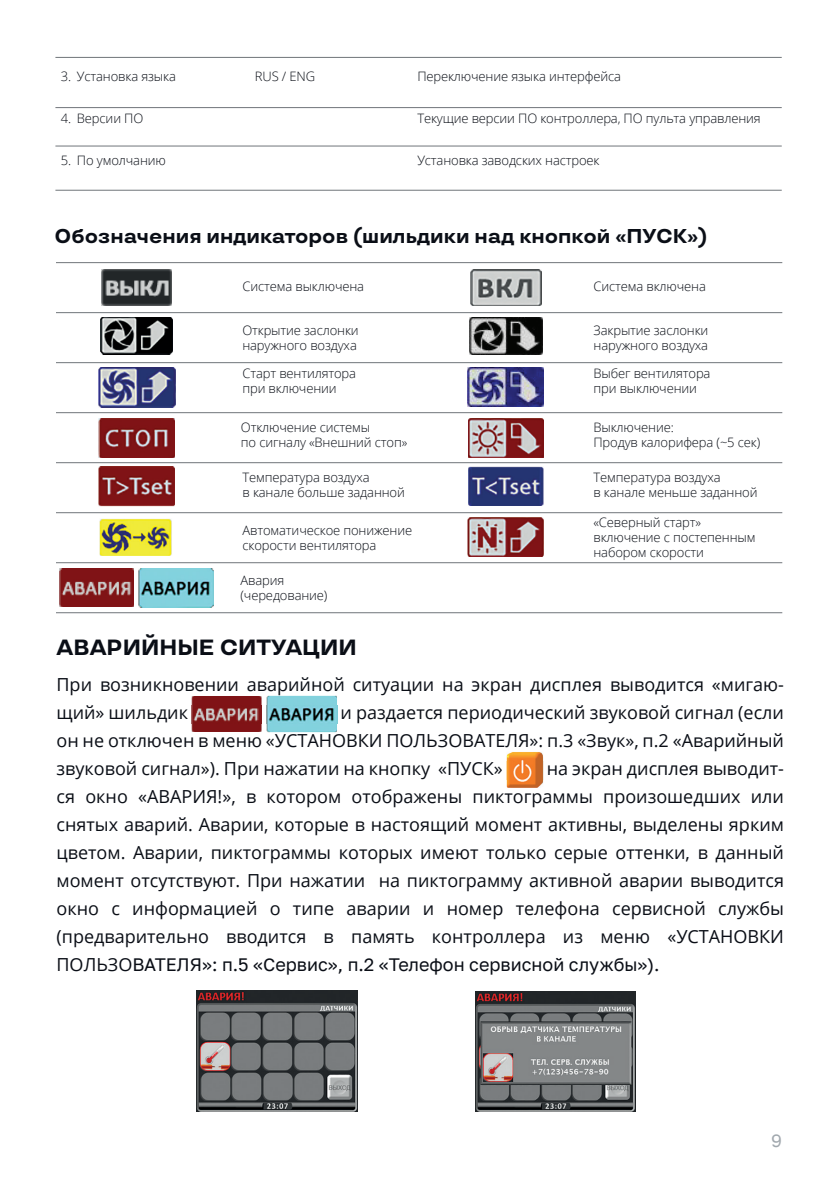
<style>
.page{position:relative;width:840px;height:1191px;background:#fff}
.page>*{position:absolute;margin:0;border:0;box-sizing:border-box;transform-origin:0 0}
.t1{font:700 22px "TT Travels";color:#0a0e16}
.t2{font:700 20px "TT Travels";color:#0a0e16}
.t3{font:18px/28px "Open Sans";color:#0a0e16;text-align:justify}
.t4{font:18px "Golos Text";color:#0a0e16}
.t5{font:18px "Golos Text";color:#a1a8ae}
.t6{font:300 13px/15px "Open Sans";letter-spacing:-.01em;color:#0a0e16}
.s1{font-family:"Open Sans"}
</style>
<div class="page">
<img style="left:196px;top:990px;width:161px;height:121px">
<img style="left:475px;top:991px;width:160px;height:120px">
<hr style="left:55px;top:57px;width:726px;height:1px;background:#70757a">
<hr style="left:55px;top:107px;width:726px;height:1px;background:#70757a">
<hr style="left:55px;top:146px;width:726px;height:1px;background:#70757a">
<hr style="left:55px;top:190px;width:726px;height:1px;background:#70757a">
<img style="left:191px;top:696px;width:70px;height:36px">
<img style="left:191px;top:705px;width:70px;height:18px">
<img style="left:266px;top:696px;width:71px;height:36px">
<img style="left:266px;top:705px;width:71px;height:18px">
<img style="left:506px;top:752px;width:37px;height:36px">
<img style="left:506px;top:761px;width:37px;height:18px">
<hr style="left:56px;top:262px;width:725px;height:1px;background:#70757a">
<hr style="left:56px;top:312px;width:725px;height:1px;background:#70757a">
<hr style="left:56px;top:362px;width:725px;height:1px;background:#70757a">
<hr style="left:56px;top:412px;width:725px;height:1px;background:#70757a">
<hr style="left:56px;top:462px;width:725px;height:1px;background:#70757a">
<hr style="left:56px;top:512px;width:725px;height:1px;background:#70757a">
<hr style="left:56px;top:562px;width:725px;height:1px;background:#70757a">
<hr style="left:56px;top:612px;width:725px;height:1px;background:#70757a">
<img style="left:468px;top:418px;width:75px;height:40px">
<img style="left:101px;top:317px;width:71px;height:37px">
<img style="left:101px;top:269px;width:71px;height:37px">
<img style="left:470px;top:269px;width:71px;height:37px">
<img style="left:98px;top:367px;width:77px;height:40px">
<img style="left:98px;top:466px;width:77px;height:40px">
<img style="left:468px;top:467px;width:75px;height:39px">
<img style="left:99px;top:519px;width:73px;height:37px">
<img style="left:467px;top:517px;width:76px;height:40px">
<img style="left:98px;top:418px;width:77px;height:40px">
<img style="left:60px;top:568px;width:74px;height:39px">
<img style="left:139px;top:569px;width:74px;height:38px">
<img style="left:467px;top:368px;width:76px;height:39px">
<img style="left:469px;top:317px;width:72px;height:37px">
<p class="t6" style="left:61px;top:69px;width:117px">3. Установка языка</p>
<p class="t6" style="left:255px;top:69px;width:62px">RUS / ENG</p>
<p class="t6" style="left:417px;top:69px;width:205px">Переключение языка интерфейса</p>
<p class="t6" style="left:61px;top:110px;width:84px">4. Версии ПО</p>
<p class="t6" style="left:417px;top:110px;width:345px">Текущие версии ПО контроллера, ПО пульта управления</p>
<p class="t6" style="left:61px;top:152px;width:107px">5. По умолчанию</p>
<p class="t6" style="left:417px;top:152px;width:184px">Установка заводских настроек</p>
<p class="t2" style="left:54px;top:224px;width:654px">Обозначения индикаторов (шильдики над кнопкой «ПУСК»)</p>
<p class="t6" style="left:242px;top:278px;width:123px">Система выключена</p>
<p class="t6" style="left:593px;top:278px;width:114px">Система включена</p>
<p class="t6" style="left:242px;top:322px;width:118px">Открытие заслонки наружного воздуха</p>
<p class="t6" style="left:593px;top:322px;width:116px">Закрытие заслонки наружного воздуха</p>
<p class="t6" style="left:242px;top:366px;width:115px">Старт вентилятора при включении</p>
<p class="t6" style="left:593px;top:366px;width:118px">Выбег вентилятора при выключении</p>
<p class="t6" style="left:241px;top:419px;width:168px">Отключение системы<br>по сигналу «Внешний стоп»</p>
<p class="t6" style="left:593px;top:419px;width:168px">Выключение:<br>Продув калорифера (~5 сек)</p>
<p class="t6" style="left:242px;top:470px;width:164px">Температура воздуха<br>в канале больше заданной</p>
<p class="t6" style="left:593px;top:470px;width:165px">Температура воздуха<br>в канале меньше заданной</p>
<p class="t6" style="left:242px;top:522px;width:171px">Автоматическое понижение скорости вентилятора</p>
<p class="t6" style="left:593px;top:515px;width:163px">«Северный старт» включение с постепенным набором скорости</p>
<p class="t6" style="left:240px;top:573px;width:88px">Авария (чередование)</p>
<p class="t1" style="left:56px;top:634px;width:301px">АВАРИЙНЫЕ СИТУАЦИИ</p>
<p class="t3" style="left:56px;top:670px;width:728px">При возникновении аварийной ситуации на экран дисплея выводится «мигаю&shy;щий» шильдик</p>
<p class="t3" style="left:56px;top:698px;width:728px;text-indent:284px">и раздается периодический звуковой сигнал (если он не отключен в меню «УСТАНОВКИ ПОЛЬЗОВАТЕЛЯ»: п.3 «Звук», п.2 «Аварийный звуковой сигнал»). При нажатии на кнопку «ПУСК»</p>
<p class="t3" style="left:56px;top:754px;width:728px;text-indent:490px">на экран дисплея выводит&shy;ся окно «АВАРИЯ!», в котором отображены пиктограммы произошедших или снятых аварий. Аварии, которые в настоящий момент активны, выделены ярким цветом. Аварии, пиктограммы которых имеют только серые оттенки, в данный момент отсутствуют. При нажатии на пиктограмму активной аварии выводится окно с информацией о типе аварии и номер телефона сервисной службы (предварительно вводится в память контроллера из меню «УСТАНОВКИ</p>
<p class="t4" style="left:56px;top:954px;width:604px"><span class="s1">ПОЛЬЗО</span>ВАТЕЛЯ»: п.5 «Сервис», п.2 «Телефон сервисной службы»).</p>
<p class="t5" style="left:770px;top:1129px;width:12px">9</p>
</div>
